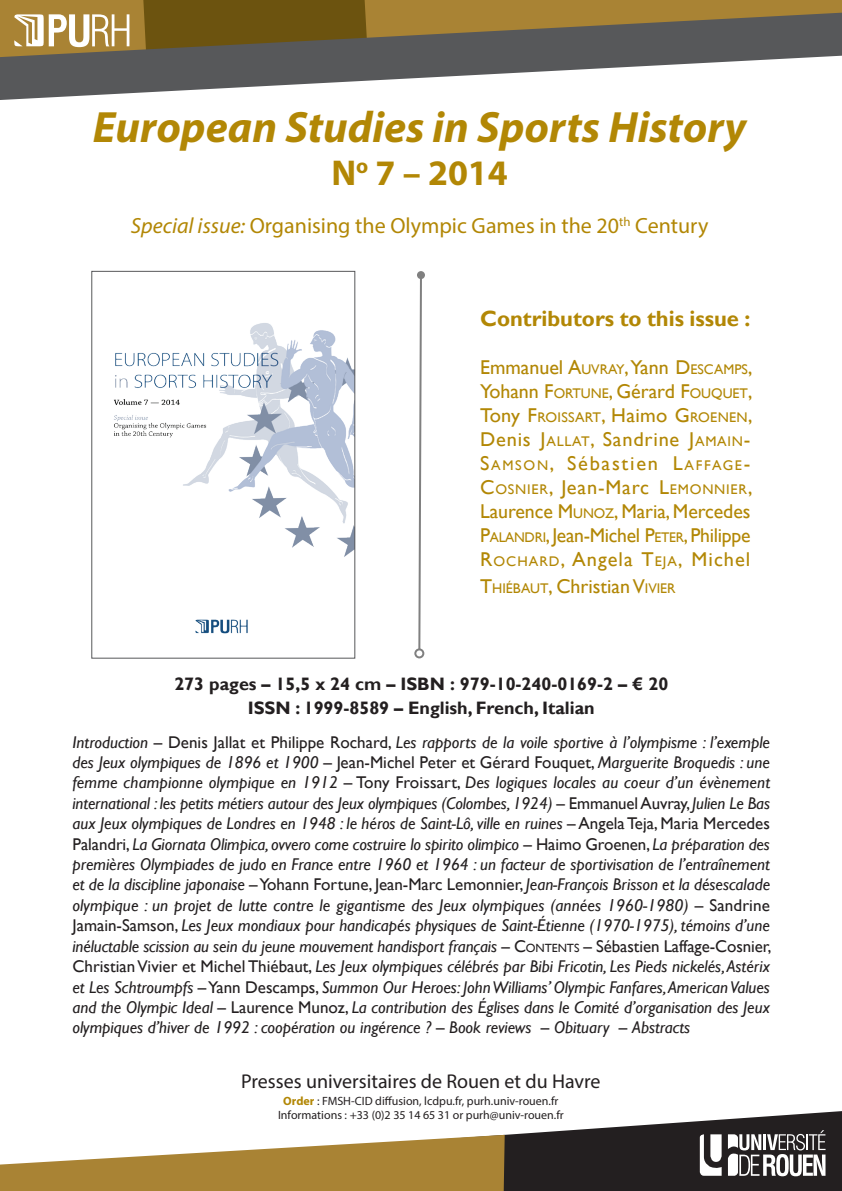
<style>
.page{position:relative;width:842px;height:1191px;background:#fff}
.page>*{position:absolute;margin:0;border:0;box-sizing:border-box;transform-origin:0 0}
.t1{font:italic 700 44px "Myriad Pro";color:#b28705}
.t2{font:700 36px "Myriad Pro";color:#b28705}
.t3{font:22px "Myriad Pro";color:#b28705}
.t4{font:700 22px "Gill Sans";color:#b28705}
.t5{font:20px/24px "Gill Sans";color:#b28705}
.t6{font:20px "Myriad Pro";color:#231f20}
.t7{font:20px "Gill Sans";letter-spacing:.04em;color:#b28705}
.t8{font:700 18px "Gill Sans";color:#231f20}
.t9{font:italic 17px/20.4px "Gill Sans";color:#231f20;text-align:justify}
.t10{font:14px "Gill Sans";letter-spacing:.02em;color:#b28705}
.t11{font:14px/24px "Gill Sans";letter-spacing:.055em;color:#b28705;text-align:right}
.t12{font:14px "Gill Sans";color:#b28705}
.t13{font:12px "Myriad Pro";color:#231f20}
.s1{font-style:italic}
.s2{font-style:inherit}
.s3{font-size:14px}
.s4{font-size:20px}
.s5{font-style:normal}
.s6{font-style:normal;font-size:11.8px}
.s7{font-weight:700;color:#b28705}
</style>
<div class="page">
<div style="left:0;top:0;width:842px;height:13px;background:#a98334"></div>
<div style="left:143px;top:0;width:225px;height:13px;background:#6c530f"></div>
<svg style="left:0;top:13px;width:842px;height:87px;fill:#57585a"></svg>
<svg style="left:14px;top:14px;width:115px;height:33px"></svg>
<img style="left:114px;top:323px;width:239px;height:311px">
<div style="left:92px;top:271px;width:263px;height:387px;border:1px solid #57585a"></div>
<svg style="left:417px;top:277px;width:5px;height:371px"></svg>
<div style="left:417px;top:271px;width:8px;height:8px;background:#808080;border-radius:50%"></div>
<div style="left:414px;top:648px;width:10px;height:10px;border:2px solid #808080;border-radius:50%"></div>
<svg style="left:505px;top:1111px;width:337px;height:80px;fill:#231f20"></svg>
<svg style="left:0;top:1134px;width:505px;height:57px"></svg>
<svg style="left:700px;top:1134px;width:22px;height:41px"></svg>
<svg style="left:728px;top:1130px;width:97px;height:46px"></svg>
<p class="t1" style="left:93px;top:98px;width:655px">European Studies in Sports History</p>
<p class="t2" style="left:331px;top:149px;width:178px">N<sup>o</sup> 7 – 2014</p>
<p class="t3" style="left:131px;top:212px;width:579px"><span class="s1">Special issue:</span> Organising the Olympic Games in the 20<sup>th</sup> Century</p>
<p class="t4" style="left:480px;top:306px;width:272px">Contributors to this issue :</p>
<p class="t5" style="left:480px;top:356px;width:274px">Emmanuel <span class="s2">A</span><span class="s3">UVRAY</span>, Yann <span class="s2">D</span><span class="s3">ESCAMPS</span>,<br>Yohann <span class="s2">F</span><span class="s3">ORTUNE</span>, Gérard <span class="s2">F</span><span class="s3">OUQUET</span>,</p>
<p class="t10" style="left:480px;top:409px;width:274px"><span class="s4">Tony</span> <span class="s4">F</span>ROISSART<span class="s4">, Haimo</span> <span class="s4">G</span>ROENEN<span class="s4">,</span></p>
<p class="t7" style="left:480px;top:428px;width:272px">Denis <span class="s2">J</span><span class="s3">ALLAT</span>, Sandrine <span class="s2">J</span><span class="s3">AMAIN</span><span class="s2">-</span></p>
<p class="t10" style="left:480px;top:457px;width:216px"><span class="s4">S</span>AMSON<span class="s4">, Sébastien</span> <span class="s4">L</span>AFFAG</p>
<p class="t11" style="left:480px;top:454px;width:274px">E<span class="s4">-<br>C</span>OSNIER<span class="s4">, Jean-Marc</span> <span class="s4">L</span>EMONNIER<span class="s4">,</span></p>
<p class="t5" style="left:480px;top:500px;width:272px;text-align:justify">Laurence <span class="s2">M</span> <span class="s3">UNOZ</span>, Maria, Mercedes <span class="s2">P</span><span class="s3">ALANDRI</span>, Jean-Michel <span class="s2">P</span><span class="s3">ETER</span>, Philippe <span class="s2">R</span><span class="s3">OCHARD</span>, Angela <span class="s2">T</span><span class="s3">EJA</span>, Michel</p>
<p class="t12" style="left:480px;top:580px;width:197px"><span class="s4">T</span>HIÉBAUT<span class="s4">, Christian</span> <span class="s4">V</span>IVIER</p>
<p class="t8" style="left:174px;top:673px;width:495px">273 pages – 15,5 x 24 cm – ISBN : 979-10-240-0169-2 – € 20</p>
<p class="t8" style="left:248px;top:697px;width:349px">ISSN : 1999-8589 – English, French, Italian</p>
<p class="t9" style="left:73px;top:732px;width:700px">Introduction <span class="s5">– Denis Jallat et Philippe Rochard,</span> Les rapports de la voile sportive à l’olympisme : l’exemple des Jeux olympiques de 1896 et 1900 <span class="s5">– Jean-Michel Peter et Gérard Fouquet,</span> Marguerite Broquedis : une femme championne olympique en 1912 <span class="s5">– Tony Froissart,</span> Des logiques locales au coeur d’un évènement international : les petits métiers autour des Jeux olympiques (Colombes, 1924) <span class="s5">– Emmanuel Auvray,</span> Julien Le Bas aux Jeux olympiques de Londres en 1948 : le héros de Saint-Lô, ville en ruines <span class="s5">– Angela Teja, Maria Mercedes Palandri,</span> La Giornata Olimpica, ovvero come costruire lo spirito olimpico <span class="s5">– Haimo Groenen,</span> La préparation des premières Olympiades de judo en France entre 1960 et 1964 : un facteur de sportivisation de l’entraînement et de la discipline japonaise <span class="s5">– Yohann Fortune, Jean-Marc Lemonnier,</span> Jean-François Brisson et la désescalade olympique : un projet de lutte contre le gigantisme des Jeux olympiques (années 1960-1980) <span class="s5">– Sandrine Jamain-Samson,</span> Les Jeux mondiaux pour handicapés physiques de Saint-Étienne (1970-1975), témoins d’une inéluctable scission au sein du jeune mouvement handisport français <span class="s5">–</span> <span class="s5">C</span><span class="s6">ONTENTS</span> <span class="s5">– Sébastien Laffage-Cosnier, Christian Vivier et Michel Thiébaut,</span> Les Jeux olympiques célébrés par Bibi Fricotin, Les Pieds nickelés, Astérix et Les Schtroumpfs <span class="s5">– Yann Descamps,</span> Summon Our Heroes: John Williams’ Olympic Fanfares, American Values and the Olympic Ideal <span class="s5">– Laurence Munoz,</span> La contribution des Églises dans le Comité d’organisation des Jeux olympiques d’hiver de 1992 : coopération ou ingérence ? <span class="s5">–</span> Book reviews <span class="s5">–</span> Obituary <span class="s5">–</span> Abstracts</p>
<p class="t6" style="left:241px;top:1069px;width:361px">Presses universitaires de Rouen et du Havre</p>
<p class="t13" style="left:283px;top:1093px;width:277px"><span class="s7">Order</span> : FMSH-CID diffusion, lcdpu.fr, purh.univ-rouen.fr</p>
<p class="t13" style="left:278px;top:1107px;width:287px">Informations : +33 (0)2 35 14 65 31 or purh@univ-rouen.fr</p>
</div>
